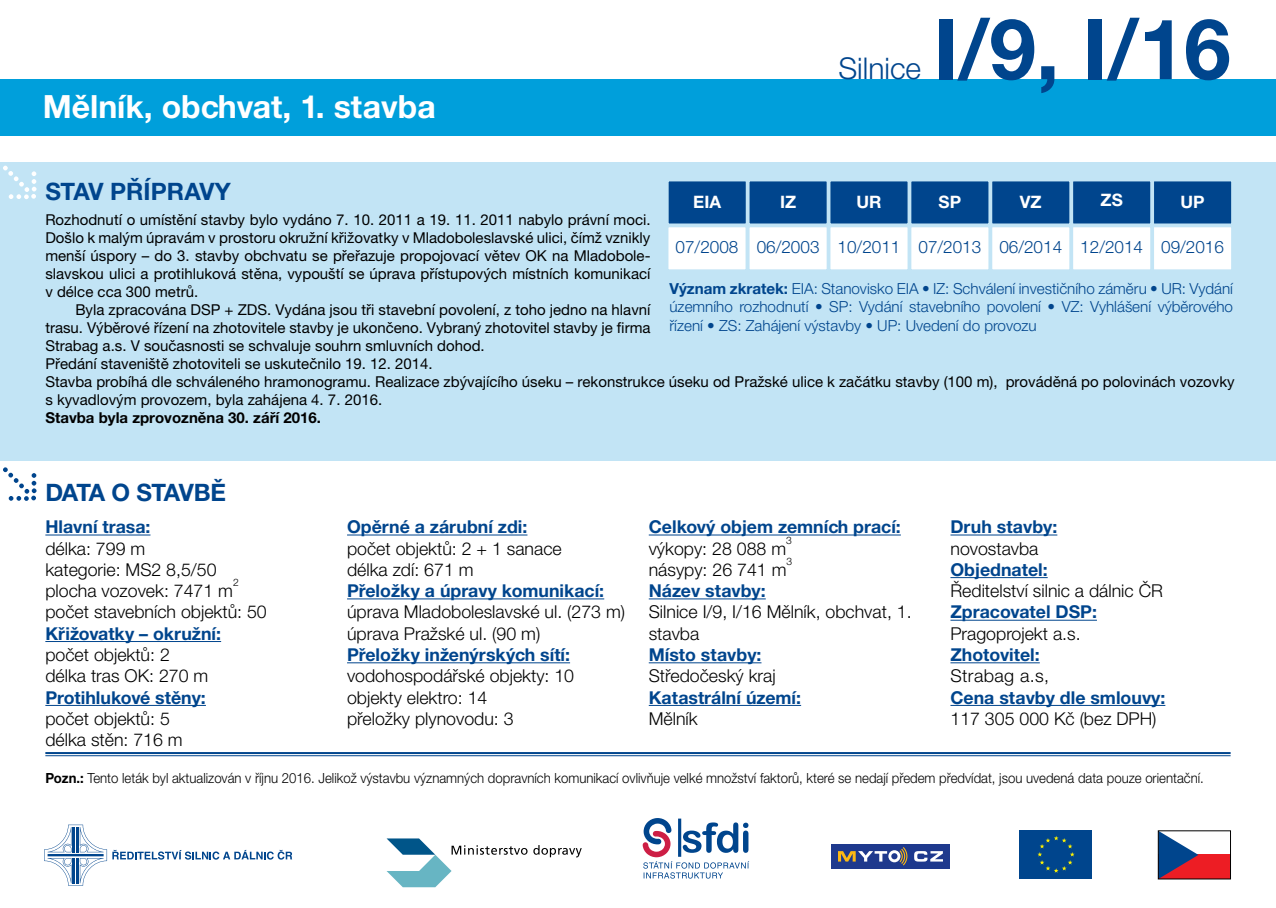
<style>
.page{position:relative;width:1276px;height:908px;background:#fff}
.page>*{position:absolute;margin:0;border:0;box-sizing:border-box;transform-origin:0 0}
.t1{font:700 84px "Helvetica Neue CE";color:#00458d}
.t2{font:700 32px "Helvetica Neue CE";color:#fff}
.t3{font:300 30px "Helvetica Neue CE";color:#00458d}
.t4{font:700 24px "Helvetica Neue CE";color:#00458d}
.t5{font:700 24px "Helvetica Neue CE";letter-spacing:-.055em;color:#00458d}
.t6{font:300 17.8px/21.2px "Helvetica Neue CE";color:#000}
.t7{font:700 17.8px "Helvetica Neue CE";color:#00458d}
.t8{font:300 17.8px "Helvetica Neue CE";letter-spacing:.02em;color:#000}
.t9{font:300 17.2px "Helvetica Neue CE";color:#00458d}
.t10{font:700 17.2px "Helvetica Neue CE";color:#fff}
.t11{font:300 15.2px/18.2px "Helvetica Neue CE";color:#00458d;text-align:justify}
.t12{font:15px/18px "Helvetica Neue LT Pro";color:#000;text-align:justify}
.t13{font:700 15px "Helvetica Neue LT Pro";color:#000}
.t14{font:300 14px "Helvetica Neue CE";color:#000;scale:.94 1}
.t15{font:300 10.2px "Helvetica Neue CE";color:#000}
.s1{font-weight:700}
</style>
<div class="page">
<div style="left:0;top:79px;width:1276px;height:57px;background:#009fdb"></div>
<div style="left:0;top:162px;width:1276px;height:298px;background:#c2e4f5"></div>
<svg style="left:3px;top:165px;width:34px;height:34px"></svg>
<div style="left:1153px;top:180px;width:79px;height:44px;background:#00458d"></div>
<div style="left:1152px;top:179px;width:81px;height:46px;border:2px solid #c2e4f5"></div>
<div style="left:991px;top:180px;width:79px;height:44px;background:#00458d"></div>
<div style="left:990px;top:179px;width:81px;height:46px;border:2px solid #c2e4f5"></div>
<div style="left:829px;top:180px;width:79px;height:44px;background:#00458d"></div>
<div style="left:828px;top:179px;width:81px;height:46px;border:2px solid #c2e4f5"></div>
<div style="left:1072px;top:180px;width:79px;height:44px;background:#00458d"></div>
<div style="left:1071px;top:179px;width:81px;height:46px;border:2px solid #c2e4f5"></div>
<div style="left:910px;top:180px;width:79px;height:44px;background:#00458d"></div>
<div style="left:909px;top:179px;width:81px;height:46px;border:2px solid #c2e4f5"></div>
<div style="left:748px;top:180px;width:79px;height:44px;background:#00458d"></div>
<div style="left:747px;top:179px;width:81px;height:46px;border:2px solid #c2e4f5"></div>
<div style="left:668px;top:180px;width:78px;height:44px;background:#00458d"></div>
<div style="left:667px;top:179px;width:80px;height:46px;border:2px solid #c2e4f5"></div>
<div style="left:1153px;top:226px;width:79px;height:44px;background:#fff"></div>
<div style="left:1152px;top:225px;width:81px;height:46px;border:2px solid #c2e4f5"></div>
<div style="left:991px;top:226px;width:79px;height:44px;background:#fff"></div>
<div style="left:990px;top:225px;width:81px;height:46px;border:2px solid #c2e4f5"></div>
<div style="left:829px;top:226px;width:79px;height:44px;background:#fff"></div>
<div style="left:828px;top:225px;width:81px;height:46px;border:2px solid #c2e4f5"></div>
<div style="left:1072px;top:226px;width:79px;height:44px;background:#fff"></div>
<div style="left:1071px;top:225px;width:81px;height:46px;border:2px solid #c2e4f5"></div>
<div style="left:910px;top:226px;width:79px;height:44px;background:#fff"></div>
<div style="left:909px;top:225px;width:81px;height:46px;border:2px solid #c2e4f5"></div>
<div style="left:748px;top:226px;width:79px;height:44px;background:#fff"></div>
<div style="left:747px;top:225px;width:81px;height:46px;border:2px solid #c2e4f5"></div>
<div style="left:667px;top:226px;width:79px;height:44px;background:#fff"></div>
<div style="left:666px;top:225px;width:81px;height:46px;border:2px solid #c2e4f5"></div>
<div style="left:1019px;top:830px;width:72px;height:48px;background:#00458d"></div>
<svg style="left:1037px;top:836px;width:37px;height:36px"></svg>
<div style="left:1158px;top:854px;width:72px;height:24px;background:#ed1d24"></div>
<svg style="left:1160px;top:832px;width:38px;height:44px"></svg>
<svg style="left:44px;top:824px;width:248px;height:61px"></svg>
<svg style="left:642px;top:818px;width:107px;height:60px"></svg>
<hr style="left:45px;top:751px;width:1185px;height:2px;background:#00458d">
<hr style="left:45px;top:755px;width:1185px;height:1px;background:#00458d">
<hr style="left:45px;top:534px;width:105px;height:1px;background:#00458d">
<hr style="left:45px;top:640px;width:176px;height:1px;background:#00458d">
<hr style="left:45px;top:704px;width:161px;height:1px;background:#00458d">
<hr style="left:347px;top:534px;width:180px;height:1px;background:#00458d">
<hr style="left:347px;top:598px;width:257px;height:1px;background:#00458d">
<hr style="left:347px;top:662px;width:223px;height:1px;background:#00458d">
<hr style="left:649px;top:534px;width:252px;height:1px;background:#00458d">
<hr style="left:649px;top:598px;width:117px;height:1px;background:#00458d">
<hr style="left:649px;top:662px;width:112px;height:1px;background:#00458d">
<hr style="left:649px;top:704px;width:152px;height:1px;background:#00458d">
<hr style="left:950px;top:534px;width:107px;height:1px;background:#00458d">
<hr style="left:950px;top:577px;width:97px;height:1px;background:#00458d">
<hr style="left:950px;top:619px;width:147px;height:1px;background:#00458d">
<hr style="left:950px;top:662px;width:89px;height:1px;background:#00458d">
<hr style="left:950px;top:704px;width:215px;height:1px;background:#00458d">
<svg style="left:3px;top:467px;width:34px;height:33px"></svg>
<svg style="left:386px;top:838px;width:141px;height:48px"></svg>
<svg style="left:533px;top:845px;width:49px;height:12px"></svg>
<div style="left:831px;top:843px;width:119px;height:24px;background:#1e398d"></div>
<svg style="left:838px;top:847px;width:69px;height:18px"></svg>
<svg style="left:914px;top:851px;width:29px;height:10px"></svg>
<h2 class="t2" style="left:43px;top:87px;width:394px">Mělník, obchvat, 1. stavba</h2>
<h3 class="t3" style="left:838px;top:50px;width:84px">Silnice</h3>
<h1 class="t1" style="left:933px;top:-3px;width:299px">I/9, I/16</h1>
<h3 class="t4" style="left:45px;top:176px;width:187px">STAV PŘÍPRAVY</h3>
<p class="t10" style="left:693px;top:191px;width:29px">EIA</p>
<p class="t10" style="left:780px;top:191px;width:18px">IZ</p>
<p class="t10" style="left:856px;top:191px;width:27px">UR</p>
<p class="t10" style="left:938px;top:191px;width:24px">SP</p>
<p class="t10" style="left:1020px;top:191px;width:23px">VZ</p>
<p class="t10" style="left:1100px;top:189px;width:24px">ZS</p>
<p class="t10" style="left:1180px;top:191px;width:26px">UP</p>
<p class="t9" style="left:675px;top:236px;width:550px">07/2008 06/2003 10/2011 07/2013 06/2014 12/2014 09/2016</p>
<p class="t12" style="left:45px;top:210px;width:607px">Rozhodnutí o umístění stavby bylo vydáno 7. 10. 2011 a 19. 11. 2011 nabylo právní moci.<br>Došlo k malým úpravám v prostoru okružní křižovatky v Mladoboleslavské ulici, čímž vznikly menší úspory – do 3. stavby obchvatu se přeřazuje propojovací větev OK na Mladobole&shy;slavskou ulici a protihluková stěna, vypouští se úprava přístupových místních komunikací v délce cca 300 metrů.</p>
<p class="t12" style="left:45px;top:300px;width:1190px;text-align:left;text-indent:30px">Byla zpracována DSP + ZDS. Vydána jsou tři stavební povolení, z toho jedno na hlavní<br>trasu. Výběrové řízení na zhotovitele stavby je ukončeno. Vybraný zhotovitel stavby je firma<br>Strabag a.s. V současnosti se schvaluje souhrn smluvních dohod.<br>Předání staveniště zhotoviteli se uskutečnilo 19. 12. 2014.<br>Stavba probíhá dle schváleného hramonogramu. Realizace zbývajícího úseku – rekonstrukce úseku od Pražské ulice k začátku stavby (100 m), prováděná po polovinách vozovky s kyvadlovým provozem, byla zahájena 4. 7. 2016.</p>
<p class="t13" style="left:45px;top:408px;width:277px">Stavba byla zprovozněna 30. září 2016.</p>
<p class="t11" style="left:669px;top:279px;width:565px"><span class="s1">Význam zkratek:</span> EIA: Stanovisko EIA • IZ: Schválení investičního záměru • UR: Vydání územního rozhodnutí • SP: Vydání stavebního povolení • VZ: Vyhlášení výběrového řízení • ZS: Zahájení výstavby • UP: Uvedení do provozu</p>
<h3 class="t5" style="left:45px;top:477px;width:182px">DATA O STAVBĚ</h3>
<p class="t7" style="left:45px;top:515px;width:107px">Hlavní trasa:</p>
<p class="t6" style="left:45px;top:537px;width:189px">délka: 799 m<br>kategorie: MS2 8,5/50 plocha vozovek: 7471 m</p>
<p class="t15" style="left:233px;top:576px;width:7px">2</p>
<p class="t6" style="left:45px;top:601px;width:223px">počet stavebních objektů: 50</p>
<p class="t7" style="left:45px;top:622px;width:177px">Křižovatky – okružní:</p>
<p class="t6" style="left:45px;top:643px;width:164px">počet objektů: 2 délka tras OK: 270 m</p>
<p class="t7" style="left:45px;top:686px;width:162px">Protihlukové stěny:</p>
<p class="t6" style="left:45px;top:707px;width:139px">počet objektů: 5 délka stěn: 716 m</p>
<p class="t7" style="left:347px;top:515px;width:182px">Opěrné a zárubní zdi:</p>
<p class="t6" style="left:347px;top:537px;width:216px">počet objektů: 2 + 1 sanace délka zdí: 671 m</p>
<p class="t7" style="left:347px;top:579px;width:259px">Přeložky a úpravy komunikací:</p>
<p class="t6" style="left:347px;top:601px;width:279px">úprava Mladoboleslavské ul. (273 m) úprava Pražské ul. (90 m)</p>
<p class="t7" style="left:347px;top:643px;width:224px">Přeložky inženýrských sítí:</p>
<p class="t6" style="left:347px;top:665px;width:228px">vodohospodářské objekty: 10 objekty elektro: 14<br>přeložky plynovodu: 3</p>
<p class="t7" style="left:649px;top:515px;width:254px">Celkový objem zemních prací:</p>
<p class="t6" style="left:649px;top:537px;width:139px">výkopy: 28 088 m</p>
<p class="t15" style="left:786px;top:533px;width:7px">3</p>
<p class="t15" style="left:786px;top:555px;width:7px">3</p>
<p class="t6" style="left:649px;top:558px;width:139px">násypy: 26 741 m</p>
<p class="t7" style="left:649px;top:579px;width:118px">Název stavby:</p>
<p class="t6" style="left:649px;top:601px;width:264px">Silnice I/9, I/16 Mělník, obchvat, 1. stavba</p>
<p class="t7" style="left:649px;top:643px;width:114px">Místo stavby:</p>
<p class="t6" style="left:649px;top:665px;width:128px">Středočeský kraj</p>
<p class="t7" style="left:649px;top:686px;width:154px">Katastrální území:</p>
<p class="t6" style="left:649px;top:707px;width:50px">Mělník</p>
<p class="t7" style="left:950px;top:515px;width:108px">Druh stavby:</p>
<p class="t6" style="left:950px;top:537px;width:90px">novostavba</p>
<p class="t7" style="left:950px;top:558px;width:99px">Objednatel:</p>
<p class="t6" style="left:950px;top:580px;width:214px">Ředitelství silnic a dálnic ČR</p>
<p class="t7" style="left:950px;top:600px;width:148px">Zpracovatel DSP:</p>
<p class="t6" style="left:950px;top:622px;width:132px">Pragoprojekt a.s.</p>
<p class="t7" style="left:950px;top:643px;width:91px">Zhotovitel:</p>
<p class="t8" style="left:950px;top:665px;width:100px">Strabag a.s,</p>
<p class="t7" style="left:950px;top:686px;width:216px">Cena stavby dle smlouvy:</p>
<p class="t6" style="left:950px;top:707px;width:208px">117 305 000 Kč (bez DPH)</p>
<p class="t14" style="left:45px;top:769px;width:1234px"><span class="s1">Pozn.:</span> Tento leták byl aktualizován v říjnu 2016. Jelikož výstavbu významných dopravních komunikací ovlivňuje velké množství faktorů, které se nedají předem předvídat, jsou uvedená data pouze orientační.</p>
</div>
